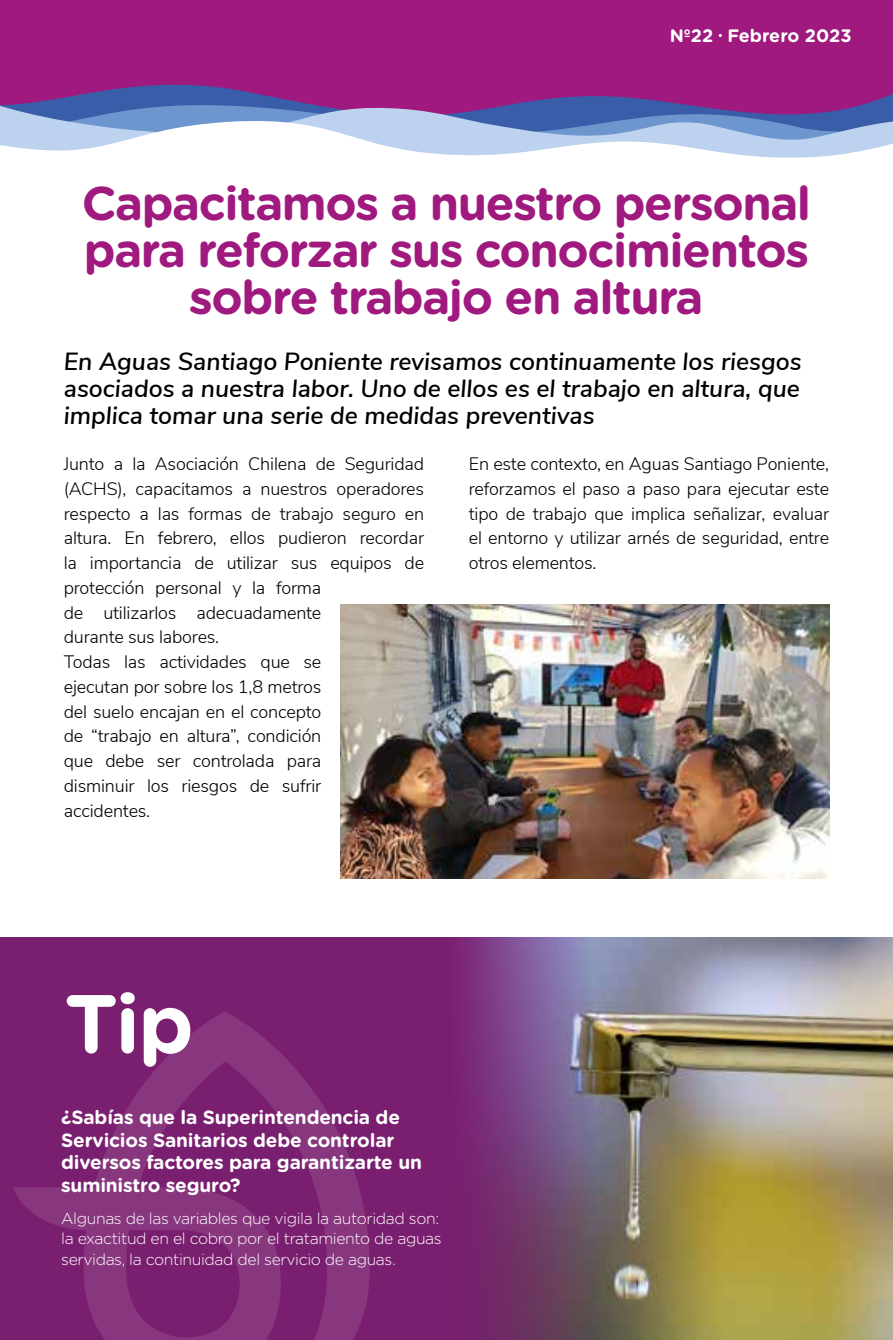
<style>
.page{position:relative;width:893px;height:1340px;background:#fff}
.page>*{position:absolute;margin:0;border:0;box-sizing:border-box;transform-origin:0 0}
.t1{font:700 82.8px "Gotham Rounded";color:#fff}
.t2{font:700 47.25px/47.2px "Gotham Rounded";letter-spacing:-.03em;color:#9f197e;text-align:center}
.t3{font:italic 600 24.75px/27px "Nunito Sans";color:#000;text-align:justify}
.t4{font:700 19.12px/22.5px "Gotham Rounded";letter-spacing:-.01em;color:#fff}
.t5{font:300 18px/24.8px "Nunito Sans";letter-spacing:-.01em;color:#000}
.t6{font:700 18px "Gotham Rounded";color:#fff}
.t7{font:300 15.75px/20.2px "Gotham Rounded";letter-spacing:-.025em;color:#fff}
</style>
<div class="page">
<div style="left:0;top:0;width:893px;height:152px;background:#9f197e"></div>
<svg style="left:0;top:85px;width:893px;height:73px"></svg>
<div style="left:0;top:937px;width:893px;height:402px;background:#7a1f70"></div>
<img style="left:466px;top:937px;width:427px;height:402px">
<svg style="left:14px;top:1012px;width:356px;height:327px"></svg>
<img style="left:341px;top:604px;width:488px;height:274px">
<p class="t6" style="left:670px;top:22px;width:183px">Nº22 Febrero 2023</p>
<h2 class="t2" style="left:82px;top:177px;width:731px">Capacitamos a nuestro personal para reforzar sus conocimientos sobre trabajo en altura</h2>
<h3 class="t3" style="left:64px;top:346px;width:739px">En Aguas Santiago Poniente revisamos continuamente los riesgos asociados a nuestra labor. Uno de ellos es el trabajo en altura, que implica tomar una serie de medidas preventivas</h3>
<p class="t5" style="left:469px;top:450px;width:362px;text-align:justify">En este contexto, en Aguas Santiago Poniente, reforzamos el paso a paso para ejecutar este tipo de trabajo que implica señalizar, evaluar el entorno y utilizar arnés de seguridad, entre otros elementos.</p>
<p class="t5" style="left:64px;top:450px;width:362px">Junto a la Asociación Chilena de Seguridad (ACHS), capacitamos a nuestros operadores respecto a las formas de trabajo seguro en altura. En febrero, ellos pudieron recordar la importancia de utilizar sus equipos de protección personal y la forma<br>de utilizarlos adecuadamente<br>durante sus labores.<br>Todas las actividades que se<br>ejecutan por sobre los 1,8 metros<br>del suelo encajan en el concepto<br>de “trabajo en altura”, condición<br>que debe ser controlada para<br>disminuir los riesgos de sufrir<br>accidentes.</p>
<h1 class="t1" style="left:64px;top:963px;width:131px">Tip</h1>
<p class="t4" style="left:61px;top:1105px;width:362px">¿Sabías que la Superintendencia de Servicios Sanitarios debe controlar diversos factores para garantizarte un suministro seguro?</p>
<p class="t7" style="left:61px;top:1207px;width:382px">Algunas de las variables que vigila la autoridad son: la exactitud en el cobro por el tratamiento de aguas servidas, la continuidad del servicio de aguas.</p>
</div>
